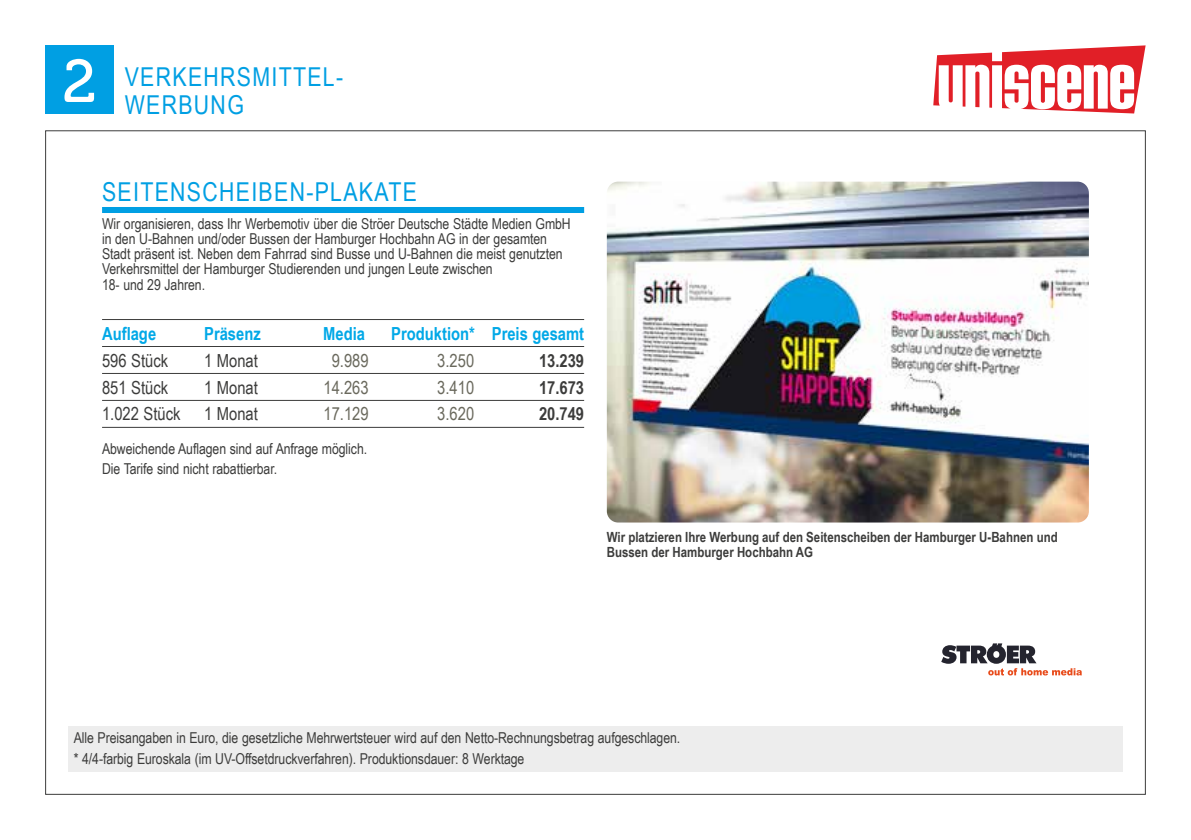
<style>
.page{position:relative;width:1191px;height:840px;background:#fff}
.page>*{position:absolute;margin:0;border:0;box-sizing:border-box;transform-origin:0 0}
.t1{font:60px "Museo 500";color:#fff}
.t2{font:26px/28px "Arial Narrow";letter-spacing:.05em;color:#009fe3}
.t3{font:18px "Arial Narrow";color:#3c3c3b}
.t4{font:700 18px "Arial Narrow";color:#00a8e7}
.t5{font:18px "Arial Narrow";color:#6a695d}
.t6{font:700 18px "Arial Narrow";color:#3c3c3b}
.t7{font:15px/15px "Arial Narrow";letter-spacing:-.005em;color:#3c3c3b}
.t8{font:700 14px/15px "Arial Narrow";color:#3c3c3b}
</style>
<div class="page">
<div style="left:45px;top:45px;width:68px;height:68px;background:#009fe3"></div>
<svg style="left:933px;top:45px;width:212px;height:68px"></svg>
<div style="left:68px;top:726px;width:1055px;height:45px;background:#ededed"></div>
<img style="left:607px;top:181px;width:482px;height:341px">
<div style="left:102px;top:207px;width:482px;height:6px;background:#009fe3"></div>
<hr style="left:102px;top:319px;width:482px;height:1px;background:#3c3c3b">
<hr style="left:102px;top:346px;width:482px;height:1px;background:#3c3c3b">
<hr style="left:102px;top:373px;width:482px;height:1px;background:#3c3c3b">
<hr style="left:102px;top:400px;width:482px;height:1px;background:#3c3c3b">
<hr style="left:102px;top:427px;width:482px;height:1px;background:#3c3c3b">
<svg style="left:941px;top:643px;width:141px;height:32px"></svg>
<h1 class="t1" style="left:62px;top:48px;width:36px">2</h1>
<h2 class="t2" style="left:125px;top:61px;width:220px">VERKEHRSMITTEL-<br>WERBUNG</h2>
<h2 class="t2" style="left:102px;top:176px;width:316px">SEITENSCHEIBEN-PLAKATE</h2>
<p class="t7" style="left:102px;top:216px;width:470px">Wir organisieren, dass Ihr Werbemotiv über die Ströer Deutsche Städte Medien GmbH in den U-Bahnen und/oder Bussen der Hamburger Hochbahn AG in der gesamten Stadt präsent ist. Neben dem Fahrrad sind Busse und U-Bahnen die meist genutzten Verkehrsmittel der Hamburger Studierenden und jungen Leute zwischen<br>18- und 29 Jahren.</p>
<p class="t4" style="left:102px;top:319px;width:56px">Auflage</p>
<p class="t4" style="left:204px;top:319px;width:58px">Präsenz</p>
<p class="t4" style="left:323px;top:319px;width:43px">Media</p>
<p class="t4" style="left:391px;top:319px;width:194px">Produktion* Preis gesamt</p>
<p class="t3" style="left:102px;top:347px;width:68px">596 Stück</p>
<p class="t3" style="left:204px;top:347px;width:55px">1 Monat</p>
<p class="t5" style="left:332px;top:347px;width:38px">9.989</p>
<p class="t5" style="left:437px;top:347px;width:38px">3.250</p>
<p class="t6" style="left:539px;top:346px;width:47px">13.239</p>
<p class="t3" style="left:102px;top:374px;width:68px">851 Stück</p>
<p class="t3" style="left:204px;top:374px;width:55px">1 Monat</p>
<p class="t5" style="left:323px;top:374px;width:47px">14.263</p>
<p class="t5" style="left:437px;top:374px;width:38px">3.410</p>
<p class="t6" style="left:539px;top:373px;width:47px">17.673</p>
<p class="t3" style="left:102px;top:400px;width:80px">1.022 Stück</p>
<p class="t3" style="left:204px;top:400px;width:55px">1 Monat</p>
<p class="t5" style="left:323px;top:400px;width:47px">17.129</p>
<p class="t5" style="left:437px;top:400px;width:38px">3.620</p>
<p class="t6" style="left:539px;top:400px;width:47px">20.749</p>
<p class="t7" style="left:102px;top:437px;width:267px;line-height:20.6px">Abweichende Auflagen sind auf Anfrage möglich.<br>Die Tarife sind nicht rabattierbar.</p>
<p class="t8" style="left:607px;top:529px;width:452px">Wir platzieren Ihre Werbung auf den Seitenscheiben der Hamburger U-Bahnen und<br>Bussen der Hamburger Hochbahn AG</p>
<p class="t7" style="left:74px;top:726px;width:608px;line-height:20.6px">Alle Preisangaben in Euro, die gesetzliche Mehrwertsteuer wird auf den Netto-Rechnungsbetrag aufgeschlagen. * 4/4-farbig Euroskala (im UV-Offsetdruckverfahren). Produktionsdauer: 8 Werktage</p>
</div>
